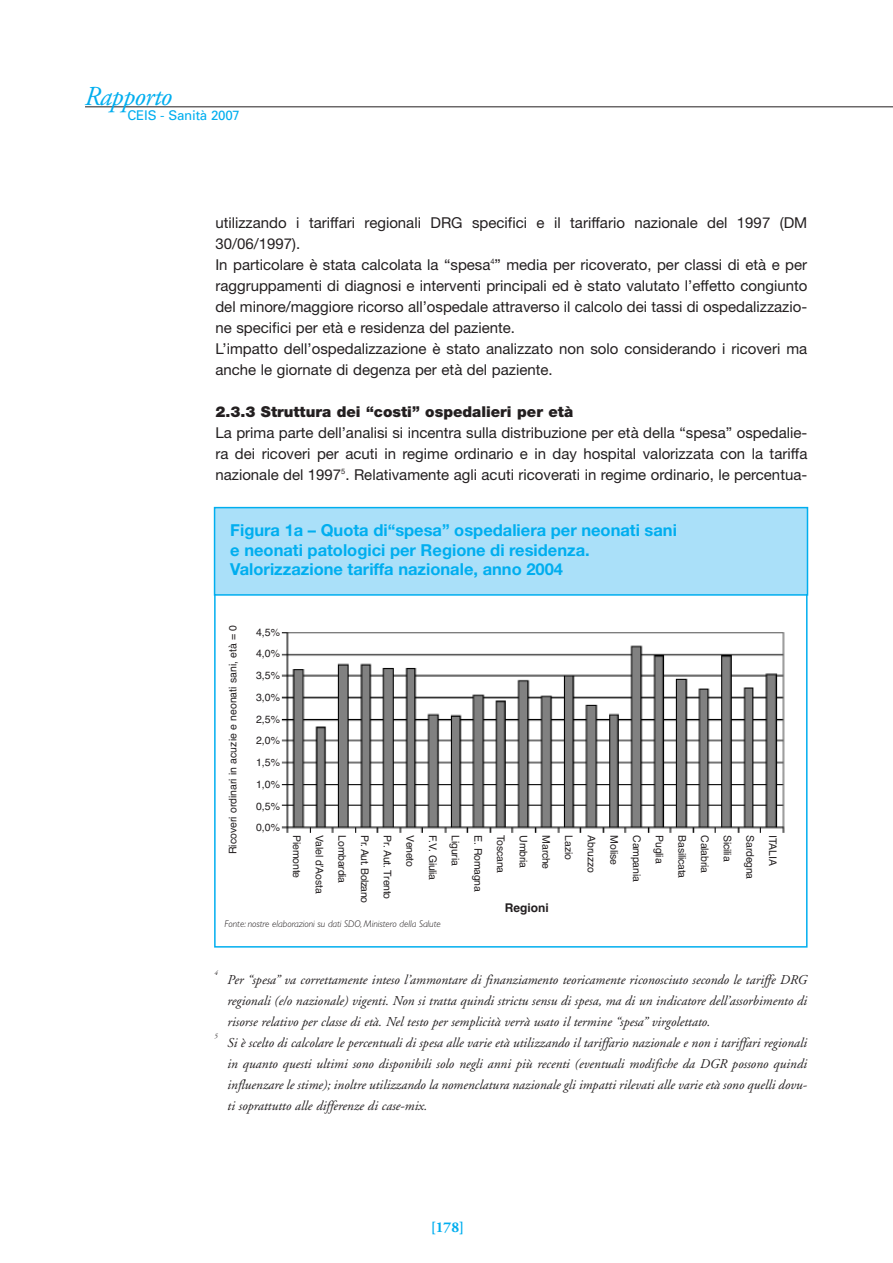
<style>
.page{position:relative;width:893px;height:1263px;background:#fff}
.page>*{position:absolute;margin:0;border:0;box-sizing:border-box;transform-origin:0 0}
.t1{font:italic 27.45px "Adobe Garamond";letter-spacing:-.025em;color:#00aeef}
.t2{font:700 16.5px/19.5px "Helvetica Neue";color:#00aeef}
.t3{font:15px/21px "Helvetica Neue";color:#231f20}
.t4{font:900 15px "Helvetica Neue";color:#231f20}
.t5{font:700 15px "Adobe Garamond";color:#00aeef}
.t6{font:italic 13.5px/21px "Adobe Garamond";color:#231f20;text-align:justify}
.t7{font:13.35px "Univers";letter-spacing:-.015em;color:#00aeef}
.t8{font:700 12px "Helvetica";color:#231f20}
.t9{font:10.5px/22.6px "Helvetica";letter-spacing:-.02em;color:#231f20;text-align:justify}
.t10{font:10.5px "Helvetica";color:#231f20}
.t11{font:italic 300 9.75px "Gill Sans";letter-spacing:-.005em;color:#231f20}
.t12{font:italic 6.75px "Adobe Garamond";color:#231f20}
</style>
<div class="page">
<hr style="left:85px;top:106px;width:808px;height:1px;background:#231f20">
<img style="left:281px;top:632px;width:504px;height:201px">
<div style="left:215px;top:508px;width:592px;height:87px;background:#aae0f9"></div>
<div style="left:214px;top:507px;width:594px;height:89px;border:2px solid #00aeef"></div>
<h1 class="t1" style="left:84px;top:86px;width:89px">Rapporto</h1>
<p class="t7" style="left:128px;top:110px;width:114px">CEIS - Sanità 2007</p>
<p class="t3" style="left:215px;top:213px;width:593px">utilizzando i tariffari regionali DRG specifici e il tariffario nazionale del 1997 (DM 30/06/1997).<br>In particolare è stata calcolata la “spesa<sup>4</sup>” media per ricoverato, per classi di età e per raggruppamenti di diagnosi e interventi principali ed è stato valutato l’effetto congiunto del minore/maggiore ricorso all’ospedale attraverso il calcolo dei tassi di ospedalizzazio&shy;ne specifici per età e residenza del paziente.<br>L’impatto dell’ospedalizzazione è stato analizzato non solo considerando i ricoveri ma anche le giornate di degenza per età del paziente.</p>
<p class="t4" style="left:215px;top:406px;width:359px">2.3.3 Struttura dei “costi” ospedalieri per età</p>
<p class="t3" style="left:215px;top:423px;width:593px;text-align:justify">La prima parte dell’analisi si incentra sulla distribuzione per età della “spesa” ospedalie&shy;ra dei ricoveri per acuti in regime ordinario e in day hospital valorizzata con la tariffa nazionale del 1997<sup>5</sup>. Relativamente agli acuti ricoverati in regime ordinario, le percentua-</p>
<p class="t2" style="left:230px;top:522px;width:448px">Figura 1a – Quota di“spesa” ospedaliera per neonati sani e neonati patologici per Regione di residenza.<br>Valorizzazione tariffa nazionale, anno 2004</p>
<p class="t10" style="left:227px;top:854px;width:231px;rotate:-90deg">Ricoveri ordinari in acuzie e neonati sani, età = 0</p>
<p class="t9" style="left:256px;top:621px;width:25px;line-height:21.8px">4,5% 4,0% 3,5% 3,0% 2,5% 2,0% 1,5% 1,0% 0,5% 0,0%</p>
<p class="t9" style="left:784px;top:835px;width:69px;text-align:left;rotate:90deg">ITALIA<br>Sardegna<br>Sicilia<br>Calabria<br>Basilicata<br>Puglia<br>Campania<br>Molise<br>Abruzzo<br>Lazio<br>Marche<br>Umbria<br>Toscana<br>E. Romagna<br>Liguria<br>F.V. Giulia<br>Veneto<br>Pr. Aut. Trento<br>Pr. Aut. Bolzano<br>Lombardia<br>Valel d’Aosta<br>Piemonte</p>
<p class="t11" style="left:225px;top:917px;width:218px">Fonte: nostre elaborazioni su dati SDO, Ministero della Salute</p>
<p class="t8" style="left:505px;top:901px;width:46px">Regioni</p>
<p class="t12" style="left:214px;top:970px;width:5px">4</p>
<p class="t12" style="left:214px;top:1033px;width:5px">5</p>
<p class="t6" style="left:227px;top:970px;width:581px">Per “spesa” va correttamente inteso l’ammontare di finanziamento teoricamente riconosciuto secondo le tariffe DRG regionali (e/o nazionale) vigenti. Non si tratta quindi strictu sensu di spesa, ma di un indicatore dell’assorbimento di risorse relativo per classe di età. Nel testo per semplicità verrà usato il termine “spesa” virgolettato.</p>
<p class="t6" style="left:227px;top:1033px;width:582px">Si è scelto di calcolare le percentuali di spesa alle varie età utilizzando il tariffario nazionale e non i tariffari regionali in quanto questi ultimi sono disponibili solo negli anni più recenti (eventuali modifiche da DGR possono quindi influenzare le stime); inoltre utilizzando la nomenclatura nazionale gli impatti rilevati alle varie età sono quelli dovu&shy;ti soprattutto alle differenze di case-mix.</p>
<p class="t5" style="left:431px;top:1221px;width:35px">[178]</p>
</div>
